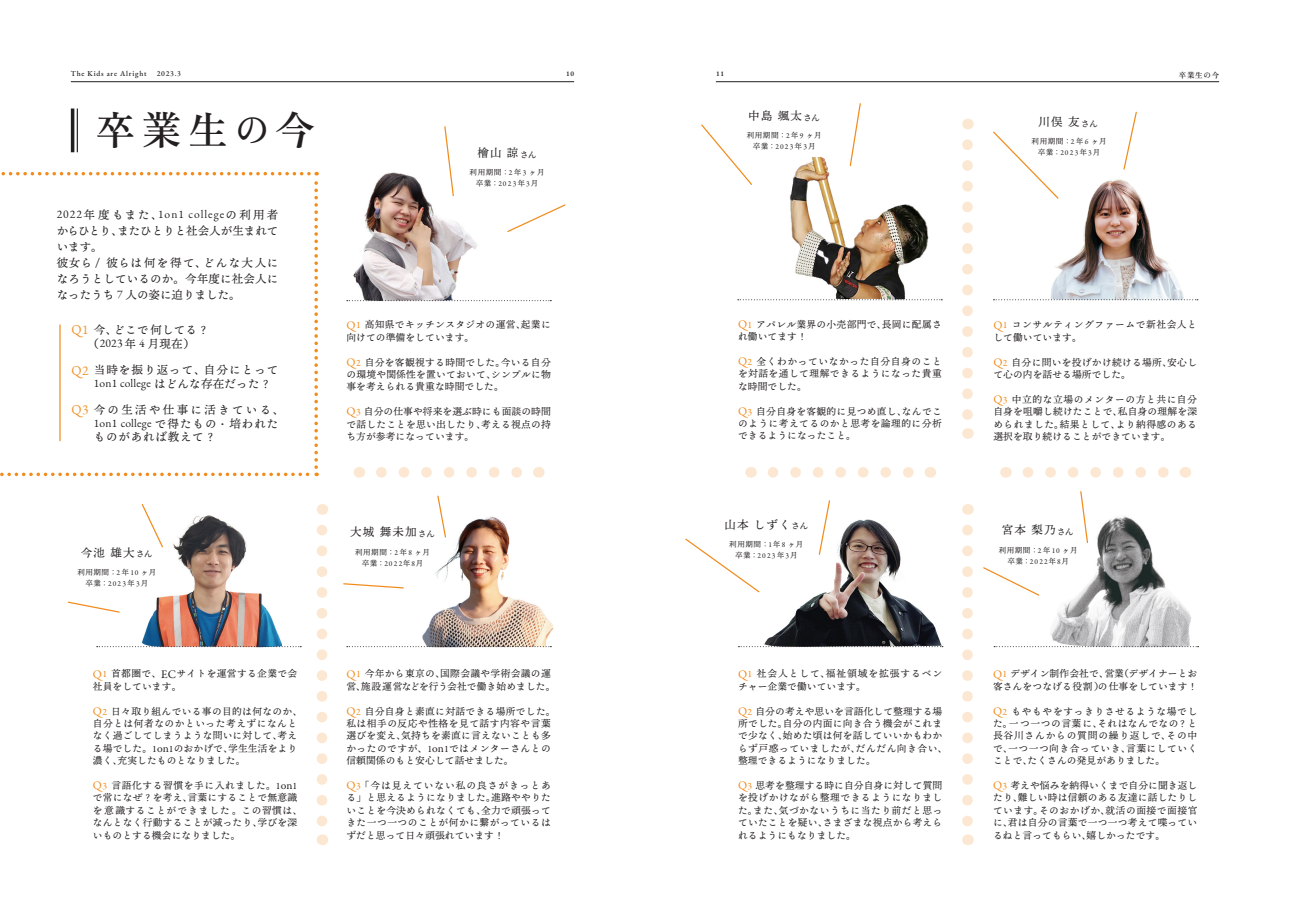
<style>
.page{position:relative;width:1290px;height:911px;background:#fff}
.page>*{position:absolute;margin:0;border:0;box-sizing:border-box;transform-origin:0 0}
.t1{font:700 39.88px "Zen Old Mincho";color:#231f20}
.t2{font:13.25px "EB Garamond";color:#f2942d}
.t3{font:11.5px/16.2px "Ten Mincho Text";letter-spacing:.02em;color:#231f20;text-align:justify}
.t4{font:italic 11.5px "Ten Mincho Text";letter-spacing:.1em;color:#231f20}
.t5{font:11.5px/12.6px "Ten Mincho Text";letter-spacing:.095em;color:#231f20}
.t6{font:11.5px/12.6px "Ten Mincho Text";letter-spacing:.2em;color:#231f20}
.t7{font:11.5px "Ten Mincho Text";letter-spacing:.07em;color:#231f20}
.t8{font:9.75px/12.4px "Ten Mincho Text";letter-spacing:.025em;color:#231f20}
.t9{font:9.75px/12.4px "Ten Mincho Text";letter-spacing:.095em;color:#231f20}
.t10{font:9.75px/12.4px "Ten Mincho Text";letter-spacing:.06em;color:#231f20}
.t11{font:7.5px "Ten Mincho Text";letter-spacing:.075em;color:#231f20}
.t12{font:500 7.5px "EB Garamond";letter-spacing:.1em;color:#231f20}
.t13{font:700 7.5px "Zen Old Mincho";letter-spacing:.1em;color:#231f20}
.t14{font:600 7.12px "EB Garamond";color:#231f20}
.s1{font-size:35.38px}
.s2{font-size:8.88px}
.s3{font-family:"EB Garamond"}
.s4{font-family:"EB Garamond";font-style:normal}
.s5{font-family:"Garamond Premr Pro"}
.s6{font-family:"Garamond Premr Pro";font-size:11.75px;color:#f18c1d}
.s7{font-family:"Garamond Premr Pro";color:#f18c1d}
.s8{font-family:"Garamond Premr Pro";font-size:11.75px}
</style>
<div class="page">
<svg style="left:0;top:172px;width:318px;height:304px"></svg>
<img style="left:422px;top:516px;width:131px;height:131px">
<img style="left:141px;top:515px;width:141px;height:133px">
<img style="left:760px;top:519px;width:184px;height:129px">
<img style="left:789px;top:157px;width:139px;height:142px">
<img style="left:1050px;top:516px;width:141px;height:130px">
<img style="left:1050px;top:179px;width:134px;height:120px">
<img style="left:352px;top:172px;width:131px;height:130px">
<svg style="left:347px;top:300px;width:204px;height:1px"></svg>
<svg style="left:347px;top:646px;width:204px;height:1px"></svg>
<svg style="left:738px;top:646px;width:205px;height:1px"></svg>
<svg style="left:738px;top:299px;width:204px;height:1px"></svg>
<svg style="left:994px;top:646px;width:204px;height:1px"></svg>
<svg style="left:993px;top:299px;width:205px;height:1px"></svg>
<svg style="left:97px;top:646px;width:204px;height:1px"></svg>
<svg style="left:849px;top:103px;width:13px;height:64px"></svg>
<svg style="left:818px;top:500px;width:13px;height:56px"></svg>
<svg style="left:1079px;top:491px;width:10px;height:53px"></svg>
<svg style="left:1123px;top:111px;width:14px;height:59px"></svg>
<svg style="left:507px;top:204px;width:59px;height:28px"></svg>
<svg style="left:141px;top:504px;width:23px;height:44px"></svg>
<svg style="left:436px;top:495px;width:11px;height:43px"></svg>
<svg style="left:701px;top:124px;width:52px;height:61px"></svg>
<svg style="left:685px;top:538px;width:75px;height:55px"></svg>
<svg style="left:983px;top:567px;width:57px;height:29px"></svg>
<svg style="left:993px;top:131px;width:66px;height:69px"></svg>
<svg style="left:443px;top:126px;width:12px;height:71px"></svg>
<svg style="left:67px;top:601px;width:53px;height:12px"></svg>
<svg style="left:343px;top:583px;width:61px;height:6px"></svg>
<svg style="left:773px;top:467px;width:141px;height:10px"></svg>
<svg style="left:381px;top:467px;width:141px;height:10px"></svg>
<svg style="left:1028px;top:467px;width:141px;height:10px"></svg>
<svg style="left:317px;top:530px;width:10px;height:315px"></svg>
<svg style="left:962px;top:530px;width:11px;height:315px"></svg>
<svg style="left:962px;top:145px;width:11px;height:294px"></svg>
<hr style="left:71px;top:81px;width:503px;height:1px;background:#231f20">
<hr style="left:716px;top:81px;width:503px;height:1px;background:#231f20">
<hr style="left:59px;top:325px;width:2px;height:116px;background:#f18c1d">
<hr style="left:71px;top:108px;width:3px;height:44px;background:#231f20">
<hr style="left:77px;top:108px;width:1px;height:44px;background:#231f20">
<p class="t12" style="left:71px;top:69px;width:77px">The Kids are Alright</p>
<p class="t12" style="left:157px;top:69px;width:26px">2023.3</p>
<p class="t14" style="left:566px;top:69px;width:9px">10</p>
<p class="t14" style="left:716px;top:69px;width:9px">11</p>
<p class="t1" style="left:96px;top:106px;width:221px">卒業生<span class="s1">の</span>今</p>
<p class="t4" style="left:477px;top:146px;width:61px">檜山 諒<span class="s2">さん</span></p>
<p class="t3" style="left:57px;top:206px;width:223px"><span class="s3">2022</span>年度もまた、<span class="s3">1on1 college</span>の利用者からひとり、またひとりと社会人が生まれています。</p>
<p class="t3" style="left:57px;top:255px;width:223px">彼女ら / 彼らは何を得て、どんな大人になろうとしているのか。今年度に社会人になったうち <span class="s3">7</span> 人の姿に迫りました。</p>
<p class="t3" style="left:94px;top:322px;width:117px">今、どこで何してる？</p>
<p class="t4" style="left:88px;top:337px;width:108px">（<span class="s4">2023</span> 年 <span class="s4">4</span> 月現在）</p>
<p class="t5" style="left:94px;top:364px;width:186px">当時を振り返って、自分にとって<br><span class="s3">1on1 college</span> はどんな存在だった？</p>
<p class="t6" style="left:94px;top:404px;width:192px">今の生活や仕事に活きている、<br><span class="s3">1on1 college</span> で得たもの・培われた</p>
<p class="t7" style="left:94px;top:430px;width:124px">ものがあれば教えて？</p>
<p class="t2" style="left:71px;top:321px;width:19px">Q1</p>
<p class="t2" style="left:71px;top:362px;width:19px">Q2</p>
<p class="t2" style="left:71px;top:401px;width:19px">Q3</p>
<p class="t11" style="left:470px;top:168px;width:76px">利用期間：<span class="s5">2</span>年 <span class="s5">3</span> ヶ月</p>
<p class="t11" style="left:476px;top:179px;width:64px">卒業：<span class="s5">2023</span>年<span class="s5">3</span>月</p>
<p class="t8" style="left:346px;top:319px;width:206px"><span class="s6">Q</span><span class="s7">1</span> 高知県でキッチンスタジオの運営、起業に向けての準備をしています。</p>
<p class="t8" style="left:346px;top:356px;width:206px;text-align:justify"><span class="s6">Q</span><span class="s7">2</span> 自分を客観視する時間でした。今いる自分の環境や関係性を置いておいて、シンプルに物事を考えられる貴重な時間でした。</p>
<p class="t8" style="left:346px;top:406px;width:206px;text-align:justify"><span class="s6">Q</span><span class="s7">3</span> 自分の仕事や将来を選ぶ時にも面談の時間で話したことを思い出したり、考える視点の持ち方が参考になっています。</p>
<p class="t4" style="left:748px;top:110px;width:73px">中島 颯太<span class="s2">さん</span></p>
<p class="t11" style="left:747px;top:131px;width:76px">利用期間：<span class="s5">2</span>年 <span class="s5">9</span> ヶ月</p>
<p class="t11" style="left:753px;top:142px;width:64px">卒業：<span class="s5">2023</span>年<span class="s5">3</span>月</p>
<p class="t8" style="left:738px;top:318px;width:205px"><span class="s6">Q</span><span class="s7">1</span> アパレル業界の小売部門で、長岡に配属され働いてます！</p>
<p class="t8" style="left:738px;top:355px;width:205px;text-align:justify"><span class="s6">Q</span><span class="s7">2</span> 全くわかっていなかった自分自身のことを対話を通して理解できるようになった貴重な時間でした。</p>
<p class="t8" style="left:738px;top:405px;width:205px;text-align:justify"><span class="s6">Q</span><span class="s7">3</span> 自分自身を客観的に見つめ直し、なんでこのように考えてるのかと思考を論理的に分析できるようになったこと。</p>
<p class="t4" style="left:81px;top:546px;width:73px">今池 雄大<span class="s2">さん</span></p>
<p class="t11" style="left:77px;top:568px;width:81px">利用期間：<span class="s5">2</span>年 <span class="s5">10</span> ヶ月</p>
<p class="t11" style="left:85px;top:578px;width:64px">卒業：<span class="s5">2023</span>年<span class="s5">3</span>月</p>
<p class="t8" style="left:93px;top:668px;width:206px"><span class="s6">Q</span><span class="s7">1</span> 首都圏で、<span class="s8">EC</span>サイトを運営する企業で会社員をしています。</p>
<p class="t8" style="left:93px;top:705px;width:211px"><span class="s6">Q</span><span class="s7">2</span> 日々取り組んでいる事の目的は何なのか、自分とは何者なのかといった考えずになんとなく過ごしてしまうような問いに対して、考える場でした。<span class="s5">1</span><span class="s8">on</span><span class="s5">1</span>のおかげで、学生生活をより濃く、充実したものとなりました。</p>
<p class="t8" style="left:93px;top:779px;width:211px"><span class="s6">Q</span><span class="s7">3</span> 言語化する習慣を手に入れました。<span class="s5">1</span><span class="s8">on</span><span class="s5">1</span>で常になぜ？を考え、言葉にすることで無意識を意識することができました。この習慣は、なんとなく行動することが減ったり、学びを深いものとする機会になりました。</p>
<p class="t4" style="left:350px;top:526px;width:86px">大城 舞未加<span class="s2">さん</span></p>
<p class="t11" style="left:355px;top:548px;width:76px">利用期間：<span class="s5">2</span>年 <span class="s5">8</span> ヶ月</p>
<p class="t11" style="left:362px;top:558px;width:63px">卒業：<span class="s5">2022</span>年<span class="s5">8</span>月</p>
<p class="t8" style="left:346px;top:668px;width:211px"><span class="s6">Q</span><span class="s7">1</span> 今年から東京の、国際会議や学術会議の運営、施設運営などを行う会社で働き始めました。</p>
<p class="t8" style="left:346px;top:705px;width:211px"><span class="s6">Q</span><span class="s7">2</span> 自分自身と素直に対話できる場所でした。私は相手の反応や性格を見て話す内容や言葉選びを変え、気持ちを素直に言えないことも多かったのですが、<span class="s5">1</span><span class="s8">on</span><span class="s5">1</span>ではメンターさんとの信頼関係のもと安心して話せました。</p>
<p class="t8" style="left:346px;top:779px;width:206px;text-align:justify"><span class="s6">Q</span><span class="s7">3</span>「今は見えていない私の良さがきっとある」と思えるようになりました。進路ややりたいことを今決められなくても、全力で頑張ってきた一つ一つのことが何かに繋がっているはずだと思って日々頑張れています！</p>
<p class="t4" style="left:724px;top:518px;width:85px">山本 しずく<span class="s2">さん</span></p>
<p class="t11" style="left:729px;top:540px;width:76px">利用期間：<span class="s5">1</span>年 <span class="s5">8</span> ヶ月</p>
<p class="t11" style="left:735px;top:551px;width:64px">卒業：<span class="s5">2023</span>年<span class="s5">3</span>月</p>
<p class="t9" style="left:738px;top:668px;width:206px"><span class="s6">Q</span><span class="s7">1</span> 社会人として、福祉領域を拡張するベンチャー企業で働いています。</p>
<p class="t8" style="left:738px;top:705px;width:211px"><span class="s6">Q</span><span class="s7">2</span> 自分の考えや思いを言語化して整理する場所でした。自分の内面に向き合う機会がこれまで少なく、始めた頃は何を話していいかもわからず戸惑っていましたが、だんだん向き合い、整理できるようになりました。</p>
<p class="t8" style="left:738px;top:779px;width:206px;text-align:justify"><span class="s6">Q</span><span class="s7">3</span> 思考を整理する時に自分自身に対して質問を投げかけながら整理できるようになりました。また、気づかないうちに当たり前だと思っていたことを疑い、さまざまな視点から考えられるようにもなりました。</p>
<p class="t4" style="left:1038px;top:116px;width:61px">川俣 友<span class="s2">さん</span></p>
<p class="t11" style="left:1031px;top:137px;width:76px">利用期間：<span class="s5">2</span>年 <span class="s5">6</span> ヶ月</p>
<p class="t11" style="left:1038px;top:148px;width:64px">卒業：<span class="s5">2023</span>年<span class="s5">3</span>月</p>
<p class="t13" style="left:1179px;top:70px;width:42px">卒業生の今</p>
<p class="t10" style="left:993px;top:319px;width:205px"><span class="s6">Q</span><span class="s7">1</span> コンサルティングファームで新社会人として働いています。</p>
<p class="t8" style="left:993px;top:356px;width:205px"><span class="s6">Q</span><span class="s7">2</span> 自分に問いを投げかけ続ける場所、安心して心の内を話せる場所でした。</p>
<p class="t8" style="left:993px;top:393px;width:205px;text-align:justify"><span class="s6">Q</span><span class="s7">3</span> 中立的な立場のメンターの方と共に自分自身を咀嚼し続けたことで、私自身の理解を深められました。結果として、より納得感のある選択を取り続けることができています。</p>
<p class="t4" style="left:1002px;top:524px;width:73px">宮本 梨乃<span class="s2">さん</span></p>
<p class="t11" style="left:998px;top:546px;width:81px">利用期間：<span class="s5">2</span>年 <span class="s5">10</span> ヶ月</p>
<p class="t11" style="left:1007px;top:557px;width:63px">卒業：<span class="s5">2022</span>年<span class="s5">8</span>月</p>
<p class="t8" style="left:993px;top:668px;width:206px"><span class="s6">Q</span><span class="s7">1</span> デザイン制作会社で、営業（デザイナーとお客さんをつなげる役割）の仕事をしています！</p>
<p class="t8" style="left:993px;top:705px;width:206px;text-align:justify"><span class="s6">Q</span><span class="s7">2</span> もやもやをすっきりさせるような場でした。一つ一つの言葉に、それはなんでなの？と長谷川さんからの質問の繰り返しで、その中で、一つ一つ向き合っていき、言葉にしていくことで、たくさんの発見がありました。</p>
<p class="t8" style="left:993px;top:779px;width:206px;text-align:justify"><span class="s6">Q</span><span class="s7">3</span> 考えや悩みを納得いくまで自分に聞き返したり、難しい時は信頼のある友達に話したりしています。そのおかげか、就活の面接で面接官に、君は自分の言葉で一つ一つ考えて喋っているねと言ってもらい、嬉しかったです。</p>
</div>
